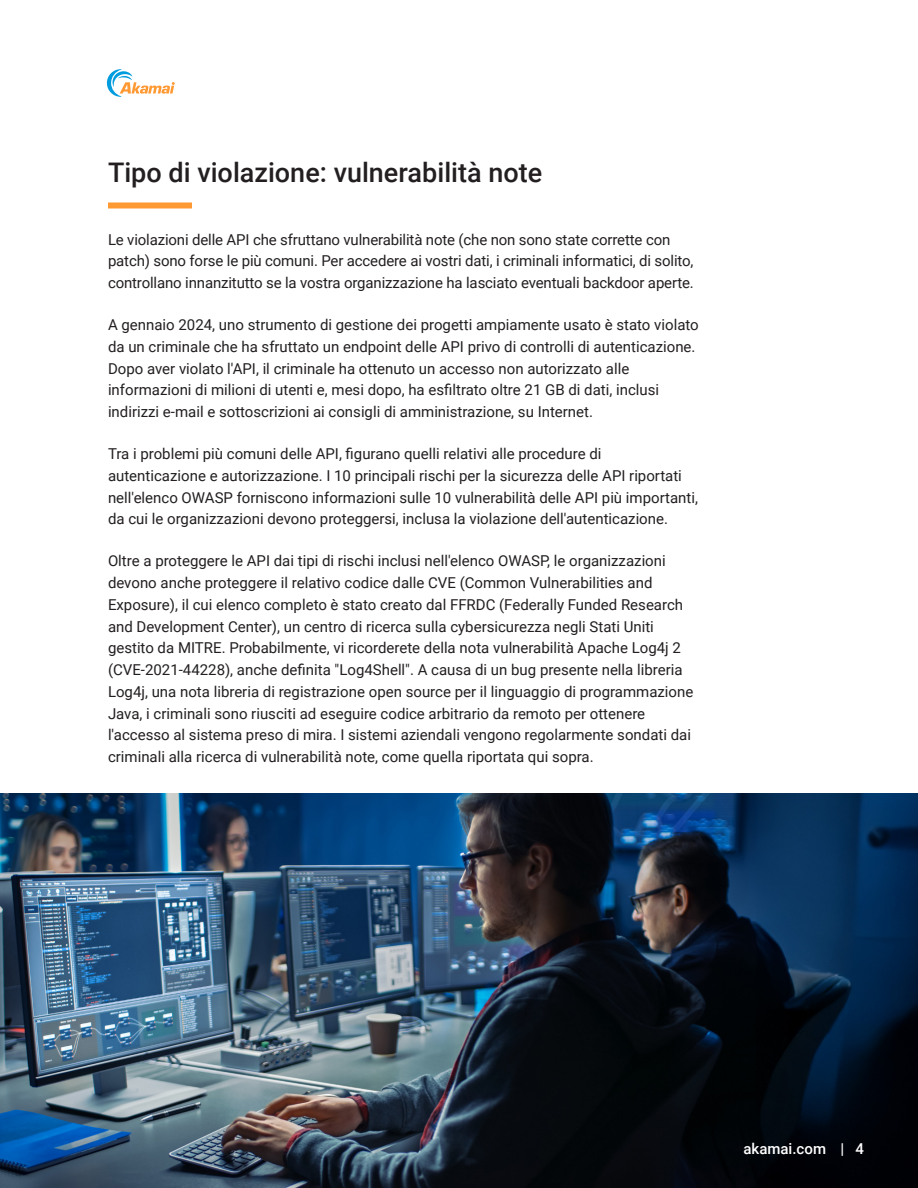
<style>
.page{position:relative;width:918px;height:1188px;background:#fff}
.page>*{position:absolute;margin:0;border:0;box-sizing:border-box;transform-origin:0 0}
.H1_-_Orange_bar{font:500 27px "Roboto";color:#231f20}
.Body{font:15px/21.8px "Roboto";color:#231f20}
.Subtitle{font:500 15px "Roboto";color:#fff}
</style>
<div class="page">
<svg style="left:107px;top:69px;width:68px;height:28px"></svg>
<svg style="left:108px;top:202px;width:84px;height:6px"></svg>
<img style="left:0;top:794px;width:918px;height:394px">
<p class="H1_-_Orange_bar" style="left:108px;top:154px;width:436px">Tipo di violazione: vulnerabilità note</p>
<p class="Body" style="left:108px;top:228px;width:587px">Le violazioni delle API che sfruttano vulnerabilità note (che non sono state corrette con patch) sono forse le più comuni. Per accedere ai vostri dati, i criminali informatici, di solito, controllano innanzitutto se la vostra organizzazione ha lasciato eventuali backdoor aperte.</p>
<p class="Body" style="left:108px;top:313px;width:592px">A gennaio 2024, uno strumento di gestione dei progetti ampiamente usato è stato violato da un criminale che ha sfruttato un endpoint delle API privo di controlli di autenticazione.<br>Dopo aver violato l'API, il criminale ha ottenuto un accesso non autorizzato alle informazioni di milioni di utenti e, mesi dopo, ha esfiltrato oltre 21 GB di dati, inclusi indirizzi e-mail e sottoscrizioni ai consigli di amministrazione, su Internet.</p>
<p class="Body" style="left:108px;top:442px;width:591px">Tra i problemi più comuni delle API, figurano quelli relativi alle procedure di autenticazione e autorizzazione. I 10 principali rischi per la sicurezza delle API riportati nell'elenco OWASP forniscono informazioni sulle 10 vulnerabilità delle API più importanti, da cui le organizzazioni devono proteggersi, inclusa la violazione dell'autenticazione.</p>
<p class="Body" style="left:108px;top:549px;width:587px">Oltre a proteggere le API dai tipi di rischi inclusi nell'elenco OWASP, le organizzazioni devono anche proteggere il relativo codice dalle CVE (Common Vulnerabilities and Exposure), il cui elenco completo è stato creato dal FFRDC (Federally Funded Research and Development Center), un centro di ricerca sulla cybersicurezza negli Stati Uniti gestito da MITRE. Probabilmente, vi ricorderete della nota vulnerabilità Apache Log4j 2 (CVE-2021-44228), anche definita "Log4Shell". A causa di un bug presente nella libreria Log4j, una nota libreria di registrazione open source per il linguaggio di programmazione Java, i criminali sono riusciti ad eseguire codice arbitrario da remoto per ottenere l'accesso al sistema preso di mira. I sistemi aziendali vengono regolarmente sondati dai criminali alla ricerca di vulnerabilità note, come quella riportata qui sopra.</p>
<p class="Subtitle" style="left:743px;top:1139px;width:122px">akamai.com | 4</p>
</div>
